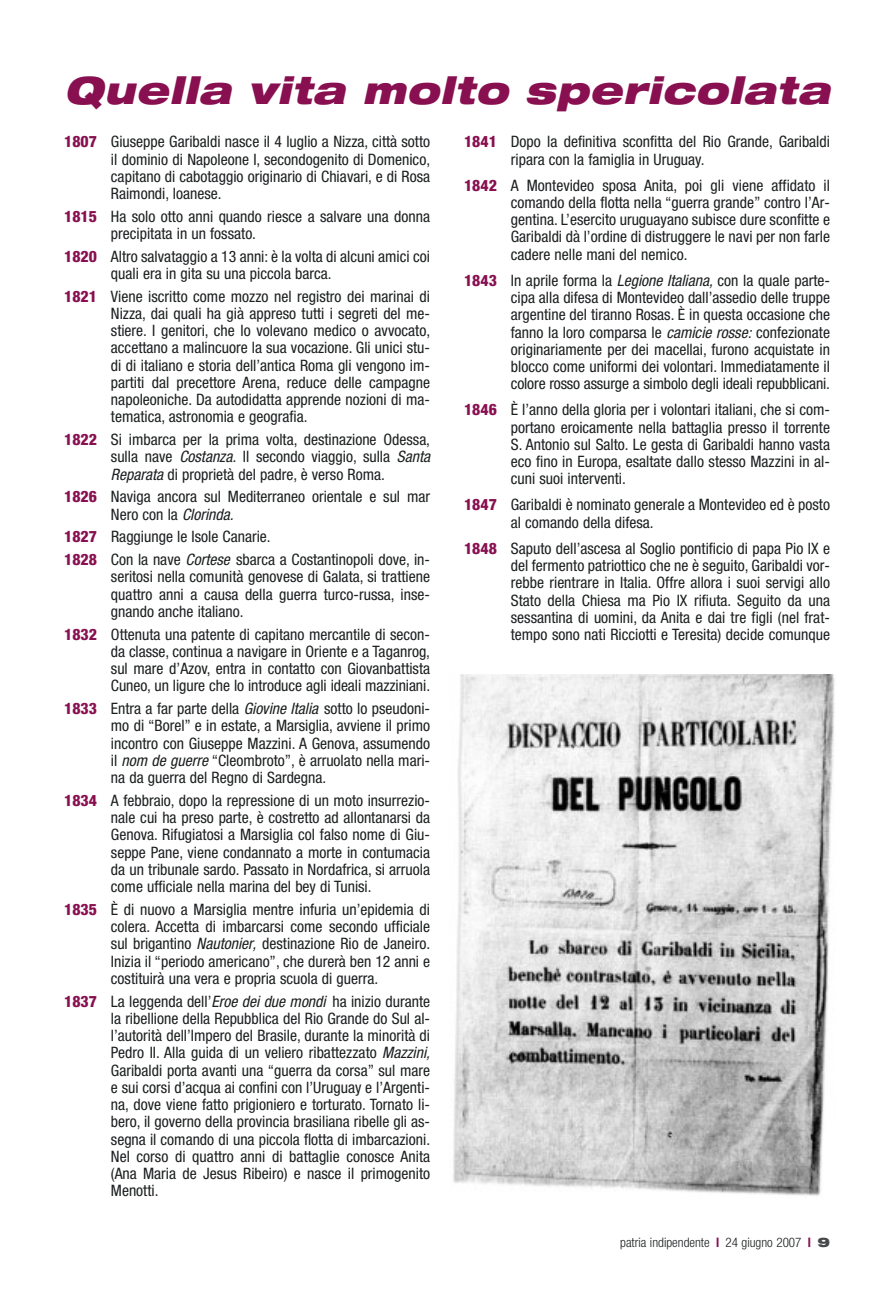
<style>
.page{position:relative;width:893px;height:1296px;background:#fff}
.page>*{position:absolute;margin:0;border:0;box-sizing:border-box;transform-origin:0 0}
.t1{font:italic 900 expanded 37.5px "Helvetica Neue";letter-spacing:.02em;color:#880f50}
.t2{font:condensed 15.75px/17.2px "Helvetica Neue";color:#1c1f20;text-align:justify}
.t3{font:300 condensed 13.2px "Helvetica Neue";color:#1c1f20}
.s1{font-weight:800;color:#880f50}
.s2{font-style:italic}
.s3{font-weight:700;color:#880f50}
.s4{font-weight:900;font-stretch:expanded;color:#47494a}
</style>
<div class="page">
<img style="left:453px;top:675px;width:382px;height:521px">
<h1 class="t1" style="left:64px;top:77px;width:767px">Quella vita molto spericolata</h1>
<p class="t2" style="left:111px;top:134px;width:321px;text-indent:-47px"><span class="s1">1807</span> Giuseppe Garibaldi nasce il 4 luglio a Nizza, città sotto il dominio di Napoleone I, secondogenito di Domenico, capitano di cabotaggio originario di Chiavari, e di Rosa Raimondi, loanese.</p>
<p class="t2" style="left:111px;top:209px;width:320px;text-indent:-47px"><span class="s1">1815</span> Ha solo otto anni quando riesce a salvare una donna precipitata in un fossato.</p>
<p class="t2" style="left:111px;top:249px;width:321px;text-indent:-47px"><span class="s1">1820</span> Altro salvataggio a 13 anni: è la volta di alcuni amici coi quali era in gita su una piccola barca.</p>
<p class="t2" style="left:111px;top:289px;width:321px;text-indent:-47px"><span class="s1">1821</span> Viene iscritto come mozzo nel registro dei marinai di Nizza, dai quali ha già appreso tutti i segreti del me&shy;stiere. I genitori, che lo volevano medico o avvocato, accettano a malincuore la sua vocazione. Gli unici stu&shy;di di italiano e storia dell’antica Roma gli vengono im&shy;partiti dal precettore Arena, reduce delle campagne napoleoniche. Da autodidatta apprende nozioni di ma&shy;tematica, astronomia e geografia.</p>
<p class="t2" style="left:111px;top:432px;width:320px;text-indent:-47px"><span class="s1">1822</span> Si imbarca per la prima volta, destinazione Odessa, sulla nave <span class="s2">Costanza.</span> Il secondo viaggio, sulla <span class="s2">Santa Reparata</span> di proprietà del padre, è verso Roma.</p>
<p class="t2" style="left:111px;top:490px;width:321px;text-indent:-47px"><span class="s1">1826</span> Naviga ancora sul Mediterraneo orientale e sul mar<br>Nero con la <span class="s2">Clorinda.</span></p>
<p class="t2" style="left:64px;top:527px;width:367px;line-height:22.8px"><span class="s1">1827</span> Raggiunge le Isole Canarie.<br><span class="s1">1828</span> Con la nave <span class="s2">Cortese</span> sbarca a Costantinopoli dove, in-</p>
<p class="t2" style="left:111px;top:570px;width:321px">seritosi nella comunità genovese di Galata, si trattiene quattro anni a causa della guerra turco-russa, inse&shy;gnando anche italiano.</p>
<p class="t2" style="left:111px;top:627px;width:321px;text-indent:-47px"><span class="s1">1832</span> Ottenuta una patente di capitano mercantile di secon&shy;da classe, continua a navigare in Oriente e a Taganrog, sul mare d’Azov, entra in contatto con Giovanbattista Cuneo, un ligure che lo introduce agli ideali mazziniani.</p>
<p class="t2" style="left:111px;top:701px;width:320px;text-indent:-47px"><span class="s1">1833</span> Entra a far parte della <span class="s2">Giovine Italia</span> sotto lo pseudoni&shy;mo di “Borel” e in estate, a Marsiglia, avviene il primo incontro con Giuseppe Mazzini. A Genova, assumendo il <span class="s2">nom de guerre</span> “Cleombroto”, è arruolato nella mari&shy;na da guerra del Regno di Sardegna.</p>
<p class="t2" style="left:111px;top:793px;width:321px;text-indent:-47px"><span class="s1">1834</span> A febbraio, dopo la repressione di un moto insurrezio&shy;nale cui ha preso parte, è costretto ad allontanarsi da Genova. Rifugiatosi a Marsiglia col falso nome di Giu&shy;seppe Pane, viene condannato a morte in contumacia da un tribunale sardo. Passato in Nordafrica, si arruola come ufficiale nella marina del bey di Tunisi.</p>
<p class="t2" style="left:111px;top:902px;width:321px;text-indent:-47px"><span class="s1">1835</span> È di nuovo a Marsiglia mentre infuria un’epidemia di colera. Accetta di imbarcarsi come secondo ufficiale sul brigantino <span class="s2">Nautonier,</span> destinazione Rio de Janeiro.<br>Inizia il “periodo americano”, che durerà ben 12 anni e costituirà una vera e propria scuola di guerra.</p>
<p class="t2" style="left:111px;top:994px;width:321px;text-indent:-47px"><span class="s1">1837</span> La leggenda dell’<span class="s2">Eroe dei due mondi</span> ha inizio durante la ribellione della Repubblica del Rio Grande do Sul al&shy;l’autorità dell’Impero del Brasile, durante la minorità di Pedro II. Alla guida di un veliero ribattezzato <span class="s2">Mazzini, </span>Garibaldi porta avanti una “guerra da corsa” sul mare e sui corsi d’acqua ai confini con l’Uruguay e l’Argenti&shy;na, dove viene fatto prigioniero e torturato. Tornato li&shy;bero, il governo della provincia brasiliana ribelle gli as&shy;segna il comando di una piccola flotta di imbarcazioni.<br>Nel corso di quattro anni di battaglie conosce Anita (Ana Maria de Jesus Ribeiro) e nasce il primogenito Menotti.</p>
<p class="t2" style="left:511px;top:134px;width:321px;text-indent:-47px"><span class="s1">1841</span> Dopo la definitiva sconfitta del Rio Grande, Garibaldi ripara con la famiglia in Uruguay.</p>
<p class="t2" style="left:511px;top:178px;width:321px;text-indent:-47px"><span class="s1">1842</span> A Montevideo sposa Anita, poi gli viene affidato il comando della flotta nella “guerra grande” contro l’Ar&shy;gentina. L’esercito uruguayano subisce dure sconfitte e Garibaldi dà l’ordine di distruggere le navi per non farle cadere nelle mani del nemico.</p>
<p class="t2" style="left:511px;top:273px;width:321px;text-indent:-47px"><span class="s1">1843</span> In aprile forma la <span class="s2">Legione Italiana,</span> con la quale parte&shy;cipa alla difesa di Montevideo dall’assedio delle truppe argentine del tiranno Rosas. È in questa occasione che fanno la loro comparsa le <span class="s2">camicie rosse:</span> confezionate originariamente per dei macellai, furono acquistate in blocco come uniformi dei volontari. Immediatamente il colore rosso assurge a simbolo degli ideali repubblicani.</p>
<p class="t2" style="left:511px;top:403px;width:321px;text-indent:-47px"><span class="s1">1846</span> È l’anno della gloria per i volontari italiani, che si com&shy;portano eroicamente nella battaglia presso il torrente S. Antonio sul Salto. Le gesta di Garibaldi hanno vasta eco fino in Europa, esaltate dallo stesso Mazzini in al&shy;cuni suoi interventi.</p>
<p class="t2" style="left:511px;top:498px;width:321px;text-indent:-47px"><span class="s1">1847</span> Garibaldi è nominato generale a Montevideo ed è posto al comando della difesa.</p>
<p class="t2" style="left:511px;top:541px;width:321px;text-indent:-47px"><span class="s1">1848</span> Saputo dell’ascesa al Soglio pontificio di papa Pio IX e del fermento patriottico che ne è seguito, Garibaldi vor&shy;rebbe rientrare in Italia. Offre allora i suoi servigi allo Stato della Chiesa ma Pio IX rifiuta. Seguito da una sessantina di uomini, da Anita e dai tre figli (nel frat&shy;tempo sono nati Ricciotti e Teresita) decide comunque</p>
<p class="t3" style="left:620px;top:1238px;width:211px">patria indipendente <span class="s3">l</span> 24 giugno 2007 <span class="s3">l</span> <span class="s4">9</span></p>
</div>
